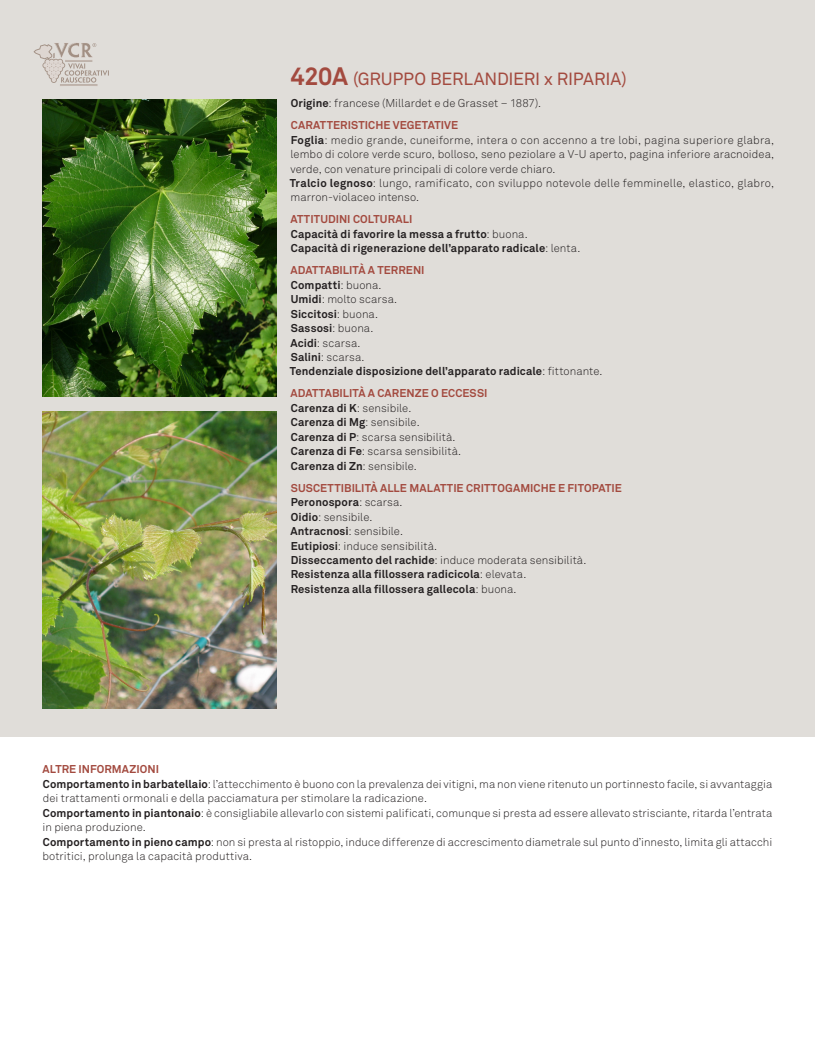
<style>
.page{position:relative;width:815px;height:1063px;background:#fff}
.page>*{position:absolute;margin:0;border:0;box-sizing:border-box;transform-origin:0 0}
.IT_-_Titolo_clone{font:17.5px "Akkurat Pro";letter-spacing:-.015em;color:#a34a3f}
.IT_-_Testo_base_-_Ti{font:11.25px/14.5px "Akkurat Light Pro";letter-spacing:.005em;color:#231f20}
.IT_-_Testo_base_-_Ti-2{font:700 11.25px "Akkurat Pro";letter-spacing:.01em;color:#231f20}
.IT_-_Testo_base_-_Ti-3{font:700 11.25px "Akkurat Pro";letter-spacing:.005em;color:#a34a3f}
.s1{font-weight:700;font-size:25px}
.s2{font-family:"Akkurat Pro";font-weight:700}
.s3{font-family:"Akkurat Light Pro";font-weight:400}
</style>
<div class="page">
<div style="left:0;top:0;width:815px;height:737px;background:#e0ddd9"></div>
<img style="left:43px;top:411px;width:233px;height:298px">
<img style="left:43px;top:99px;width:233px;height:298px">
<svg style="left:34px;top:43px;width:75px;height:43px"></svg>
<p class="IT_-_Titolo_clone" style="left:291px;top:69px;width:338px"><span class="s1">420A</span> (GRUPPO BERLANDIERI x RIPARIA)</p>
<p class="IT_-_Testo_base_-_Ti" style="left:291px;top:96px;width:252px"><span class="s2">Origine</span>: francese (Millardet e de Grasset – 1887).</p>
<p class="IT_-_Testo_base_-_Ti-3" style="left:291px;top:118px;width:169px">CARATTERISTICHE VEGETATIVE</p>
<p class="IT_-_Testo_base_-_Ti" style="left:290px;top:133px;width:485px;text-align:justify"><span class="s2">Foglia</span>: medio grande, cuneiforme, intera o con accenno a tre lobi, pagina superiore glabra, lembo di colore verde scuro, bolloso, seno peziolare a V-U aperto, pagina inferiore aracnoidea, verde, con venature principali di colore verde chiaro.</p>
<p class="IT_-_Testo_base_-_Ti" style="left:290px;top:176px;width:486px"><span class="s2">Tralcio legnoso</span>: lungo, ramificato, con sviluppo notevole delle femminelle, elastico, glabro, marron-violaceo intenso.</p>
<p class="IT_-_Testo_base_-_Ti-3" style="left:290px;top:212px;width:123px">ATTITUDINI COLTURALI</p>
<p class="IT_-_Testo_base_-_Ti-2" style="left:291px;top:227px;width:238px">Capacità di favorire la messa a frutto<span class="s3">: buona.</span></p>
<p class="IT_-_Testo_base_-_Ti-2" style="left:291px;top:241px;width:291px">Capacità di rigenerazione dell’apparato radicale<span class="s3">: lenta.</span></p>
<p class="IT_-_Testo_base_-_Ti-3" style="left:290px;top:263px;width:136px">ADATTABILITÀ A TERRENI</p>
<p class="IT_-_Testo_base_-_Ti-2" style="left:291px;top:278px;width:92px">Compatti<span class="s3">: buona.</span></p>
<p class="IT_-_Testo_base_-_Ti" style="left:291px;top:292px;width:108px"><span class="s2">Umidi</span>: molto scarsa.</p>
<p class="IT_-_Testo_base_-_Ti-2" style="left:291px;top:307px;width:89px">Siccitosi<span class="s3">: buona.</span></p>
<p class="IT_-_Testo_base_-_Ti-2" style="left:291px;top:321px;width:84px">Sassosi<span class="s3">: buona.</span></p>
<p class="IT_-_Testo_base_-_Ti" style="left:290px;top:336px;width:71px"><span class="s2">Acidi</span>: scarsa.</p>
<p class="IT_-_Testo_base_-_Ti" style="left:291px;top:350px;width:75px"><span class="s2">Salini</span>: scarsa.</p>
<p class="IT_-_Testo_base_-_Ti-2" style="left:290px;top:365px;width:314px">Tendenziale disposizione dell’apparato radicale<span class="s3">: fittonante.</span></p>
<p class="IT_-_Testo_base_-_Ti-3" style="left:290px;top:386px;width:199px">ADATTABILITÀ A CARENZE O ECCESSI</p>
<p class="IT_-_Testo_base_-_Ti" style="left:291px;top:401px;width:122px"><span class="s2">Carenza di K</span>: sensibile.</p>
<p class="IT_-_Testo_base_-_Ti-2" style="left:291px;top:415px;width:130px">Carenza di Mg<span class="s3">: sensibile.</span></p>
<p class="IT_-_Testo_base_-_Ti" style="left:291px;top:430px;width:166px"><span class="s2">Carenza di P</span>: scarsa sensibilità.</p>
<p class="IT_-_Testo_base_-_Ti" style="left:291px;top:444px;width:172px"><span class="s2">Carenza di Fe</span>: scarsa sensibilità.</p>
<p class="IT_-_Testo_base_-_Ti-2" style="left:291px;top:459px;width:128px">Carenza di Zn<span class="s3">: sensibile.</span></p>
<p class="IT_-_Testo_base_-_Ti-3" style="left:291px;top:481px;width:333px">SUSCETTIBILITÀ ALLE MALATTIE CRITTOGAMICHE E FITOPATIE</p>
<p class="IT_-_Testo_base_-_Ti-2" style="left:291px;top:495px;width:113px">Peronospora<span class="s3">: scarsa.</span></p>
<p class="IT_-_Testo_base_-_Ti" style="left:291px;top:510px;width:83px"><span class="s2">Oidio</span>: sensibile.</p>
<p class="IT_-_Testo_base_-_Ti" style="left:290px;top:524px;width:114px"><span class="s2">Antracnosi</span>: sensibile.</p>
<p class="IT_-_Testo_base_-_Ti" style="left:291px;top:539px;width:148px"><span class="s2">Eutipiosi</span>: induce sensibilità.</p>
<p class="IT_-_Testo_base_-_Ti" style="left:291px;top:553px;width:297px"><span class="s2">Disseccamento del rachide</span>: induce moderata sensibilità.</p>
<p class="IT_-_Testo_base_-_Ti-2" style="left:291px;top:568px;width:237px">Resistenza alla fillossera radicicola<span class="s3">: elevata.</span></p>
<p class="IT_-_Testo_base_-_Ti-2" style="left:291px;top:582px;width:227px">Resistenza alla fillossera gallecola<span class="s3">: buona.</span></p>
<p class="IT_-_Testo_base_-_Ti-3" style="left:42px;top:762px;width:118px">ALTRE INFORMAZIONI</p>
<p class="IT_-_Testo_base_-_Ti" style="left:43px;top:777px;width:731px"><span class="s2">Comportamento in barbatellaio</span>: l’attecchimento è buono con la prevalenza dei vitigni, ma non viene ritenuto un portinnesto facile, si avvantaggia dei trattamenti ormonali e della pacciamatura per stimolare la radicazione.</p>
<p class="IT_-_Testo_base_-_Ti" style="left:43px;top:806px;width:731px"><span class="s2">Comportamento in piantonaio</span>: è consigliabile allevarlo con sistemi palificati, comunque si presta ad essere allevato strisciante, ritarda l’entrata in piena produzione.</p>
<p class="IT_-_Testo_base_-_Ti" style="left:43px;top:835px;width:731px"><span class="s2">Comportamento in pieno campo</span>: non si presta al ristoppio, induce differenze di accrescimento diametrale sul punto d’innesto, limita gli attacchi botritici, prolunga la capacità produttiva.</p>
</div>
